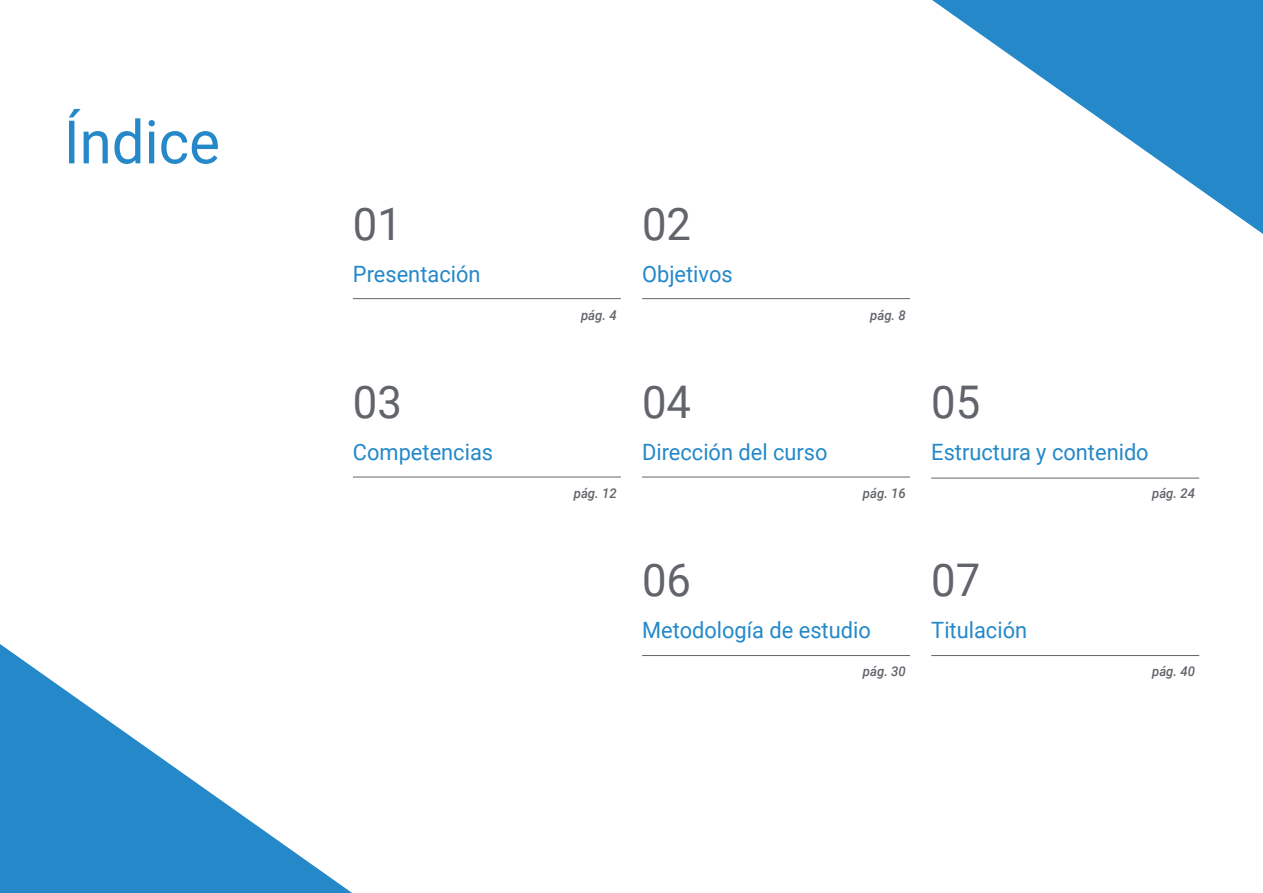
<style>
.page{position:relative;width:1263px;height:893px;background:#fff}
.page>*{position:absolute;margin:0;border:0;box-sizing:border-box;transform-origin:0 0}
.t1{font:60px "Roboto";color:#2488c9}
.t2{font:45px "Roboto";color:#61646a}
.t3{font:22.5px "Roboto";color:#2488c9}
.t4{font:italic 500 13.5px "Roboto";color:#61646a}
</style>
<div class="page">
<hr style="left:353px;top:298px;width:268px;height:1px;background:#61646a">
<hr style="left:931px;top:478px;width:268px;height:1px;background:#61646a">
<hr style="left:642px;top:298px;width:268px;height:1px;background:#61646a">
<hr style="left:353px;top:477px;width:268px;height:1px;background:#61646a">
<hr style="left:931px;top:655px;width:268px;height:1px;background:#61646a">
<hr style="left:642px;top:477px;width:268px;height:1px;background:#61646a">
<svg style="left:0;top:644px;width:352px;height:249px"></svg>
<svg style="left:932px;top:0;width:331px;height:234px"></svg>
<hr style="left:642px;top:655px;width:268px;height:1px;background:#61646a">
<h1 class="t1" style="left:64px;top:100px;width:158px">Índice</h1>
<h2 class="t2" style="left:353px;top:192px;width:51px">01</h2>
<h2 class="t2" style="left:642px;top:192px;width:51px">02</h2>
<p class="t3" style="left:353px;top:258px;width:129px">Presentación</p>
<p class="t3" style="left:642px;top:258px;width:92px">Objetivos</p>
<p class="t4" style="left:581px;top:305px;width:37px">pág. 4</p>
<p class="t4" style="left:870px;top:305px;width:37px">pág. 8</p>
<h2 class="t2" style="left:353px;top:371px;width:51px">03</h2>
<h2 class="t2" style="left:642px;top:371px;width:51px">04</h2>
<p class="t3" style="left:353px;top:436px;width:142px">Competencias</p>
<p class="t3" style="left:642px;top:436px;width:187px">Dirección del curso</p>
<p class="t4" style="left:574px;top:484px;width:44px">pág. 12</p>
<p class="t4" style="left:863px;top:484px;width:44px">pág. 16</p>
<h2 class="t2" style="left:642px;top:548px;width:51px">06</h2>
<p class="t3" style="left:642px;top:614px;width:230px">Metodología de estudio</p>
<p class="t4" style="left:863px;top:661px;width:44px">pág. 30</p>
<h2 class="t2" style="left:931px;top:371px;width:51px">05</h2>
<p class="t3" style="left:931px;top:436px;width:219px">Estructura y contenido</p>
<h2 class="t2" style="left:931px;top:548px;width:51px">07</h2>
<p class="t3" style="left:931px;top:614px;width:97px">Titulación</p>
<p class="t4" style="left:1152px;top:484px;width:44px">pág. 24</p>
<p class="t4" style="left:1152px;top:661px;width:44px">pág. 40</p>
</div>
